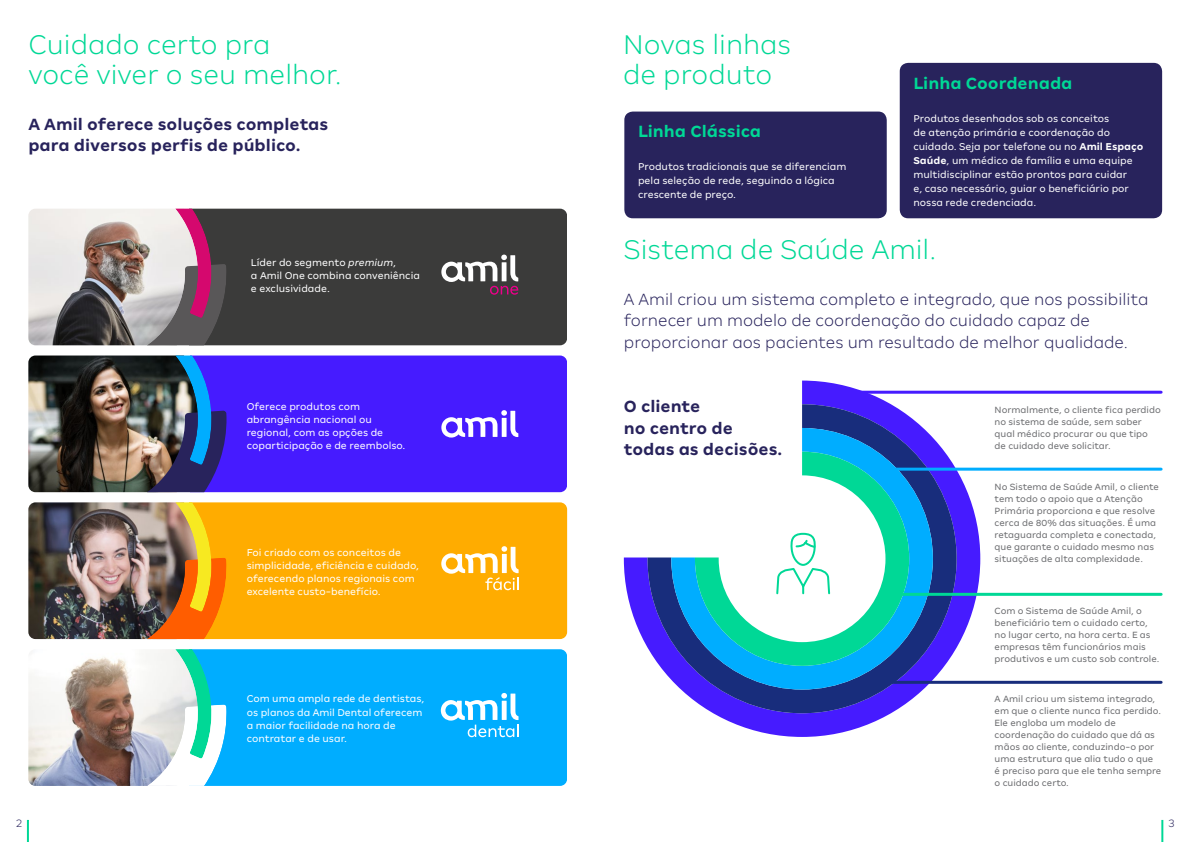
<style>
.page{position:relative;width:1191px;height:842px;background:#fff}
.page>*{position:absolute;margin:0;border:0;box-sizing:border-box;transform-origin:0 0}
.t1{font:300 30px/30px "Amil Typeface";color:#00d896}
.t2{font:300 18px/21.6px "Amil Typeface";color:#28235c}
.t3{font:700 18px/21.6px "Amil Typeface";color:#28235c}
.t4{font:700 18px "Amil Typeface";color:#00d896}
.t5{font:300 12px "Amil Typeface";color:#28235c}
.t6{font:11px/13.2px "Amil Typeface";color:#fff}
.t7{font:10px/12px "Amil Typeface";color:#6c6d70}
.s1{font-style:italic}
.s2{font-weight:700}
</style>
<div class="page">
<svg style="left:27px;top:820px;width:2px;height:22px"></svg>
<svg style="left:1161px;top:820px;width:2px;height:22px"></svg>
<div style="left:899px;top:63px;width:263px;height:155px;background:#28235c;border-radius:9px"></div>
<div style="left:624px;top:112px;width:262px;height:106px;background:#28235c;border-radius:9px"></div>
<svg style="left:624px;top:381px;width:356px;height:356px"></svg>
<svg style="left:647px;top:404px;width:309px;height:309px"></svg>
<svg style="left:671px;top:428px;width:262px;height:261px"></svg>
<svg style="left:695px;top:452px;width:214px;height:214px"></svg>
<hr style="left:805px;top:391px;width:356px;height:3px;background:#461bff">
<hr style="left:876px;top:681px;width:285px;height:3px;background:#182d7c">
<hr style="left:874px;top:468px;width:287px;height:3px;background:#00adff">
<hr style="left:897px;top:593px;width:264px;height:3px;background:#00d896">
<svg style="left:775px;top:532px;width:56px;height:63px"></svg>
<div style="left:228px;top:209px;width:339px;height:136px;background:#3b3b3a"></div>
<img style="left:28px;top:209px;width:119px;height:136px">
<svg style="left:147px;top:209px;width:81px;height:136px"></svg>
<svg style="left:441px;top:255px;width:77px;height:40px"></svg>
<div style="left:227px;top:355px;width:340px;height:137px;background:#461bff"></div>
<img style="left:28px;top:355px;width:119px;height:137px">
<img style="left:147px;top:355px;width:80px;height:137px">
<svg style="left:441px;top:410px;width:77px;height:28px"></svg>
<div style="left:228px;top:502px;width:339px;height:137px;background:#ffac00"></div>
<img style="left:28px;top:502px;width:119px;height:137px">
<img style="left:147px;top:502px;width:81px;height:137px">
<svg style="left:441px;top:546px;width:77px;height:44px"></svg>
<div style="left:228px;top:649px;width:339px;height:137px;background:#00adff"></div>
<img style="left:28px;top:657px;width:119px;height:129px">
<svg style="left:147px;top:649px;width:81px;height:137px"></svg>
<svg style="left:441px;top:693px;width:77px;height:44px"></svg>
<h1 class="t1" style="left:28px;top:29px;width:315px">Cuidado certo pra<br>você viver o seu melhor.</h1>
<h2 class="t3" style="left:28px;top:113px;width:301px">A Amil oferece soluções completas para diversos perfis de público.</h2>
<p class="t6" style="left:251px;top:255px;width:170px">Líder do segmento <span class="s1">premium</span>,<br>a Amil One combina conveniência e exclusividade.</p>
<p class="t6" style="left:247px;top:399px;width:160px">Oferece produtos com abrangência nacional ou regional, com as opções de coparticipação e de reembolso.</p>
<p class="t6" style="left:247px;top:545px;width:174px">Foi criado com os conceitos de simplicidade, eficiência e cuidado, oferecendo planos regionais com excelente custo-benefício.</p>
<p class="t6" style="left:247px;top:692px;width:179px">Com uma ampla rede de dentistas, os planos da Amil Dental oferecem a maior facilidade na hora de contratar e de usar.</p>
<h1 class="t1" style="left:623px;top:29px;width:169px">Novas linhas de produto</h1>
<h2 class="t4" style="left:638px;top:121px;width:125px">Linha Clássica</h2>
<p class="t6" style="left:638px;top:159px;width:210px;line-height:14px">Produtos tradicionais que se diferenciam pela seleção de rede, seguindo a lógica crescente de preço.</p>
<h2 class="t4" style="left:913px;top:72px;width:161px">Linha Coordenada</h2>
<p class="t6" style="left:913px;top:111px;width:231px;line-height:14px">Produtos desenhados sob os conceitos<br>de atenção primária e coordenação do cuidado. Seja por telefone ou no <span class="s2">Amil Espaço Saúde</span>, um médico de família e uma equipe multidisciplinar estão prontos para cuidar<br>e, caso necessário, guiar o beneficiário por nossa rede credenciada.</p>
<h1 class="t1" style="left:624px;top:234px;width:314px">Sistema de Saúde Amil.</h1>
<h2 class="t2" style="left:624px;top:288px;width:526px">A Amil criou um sistema completo e integrado, que nos possibilita fornecer um modelo de coordenação do cuidado capaz de proporcionar aos pacientes um resultado de melhor qualidade.</h2>
<h2 class="t3" style="left:624px;top:395px;width:160px">O cliente<br>no centro de todas as decisões.</h2>
<p class="t7" style="left:994px;top:404px;width:168px">Normalmente, o cliente fica perdido no sistema de saúde, sem saber qual médico procurar ou que tipo de cuidado deve solicitar.</p>
<p class="t7" style="left:994px;top:481px;width:166px">No Sistema de Saúde Amil, o cliente tem todo o apoio que a Atenção<br>Primária proporciona e que resolve cerca de 80% das situações. É uma retaguarda completa e conectada, que garante o cuidado mesmo nas situações de alta complexidade.</p>
<p class="t7" style="left:994px;top:605px;width:166px">Com o Sistema de Saúde Amil, o beneficiário tem o cuidado certo, no lugar certo, na hora certa. E as empresas têm funcionários mais produtivos e um custo sob controle.</p>
<p class="t7" style="left:994px;top:693px;width:168px">A Amil criou um sistema integrado, em que o cliente nunca fica perdido.<br>Ele engloba um modelo de coordenação do cuidado que dá as mãos ao cliente, conduzindo-o por uma estrutura que alia tudo o que<br>é preciso para que ele tenha sempre o cuidado certo.</p>
<p class="t5" style="left:16px;top:817px;width:8px">2</p>
<p class="t5" style="left:1168px;top:817px;width:8px">3</p>
</div>
